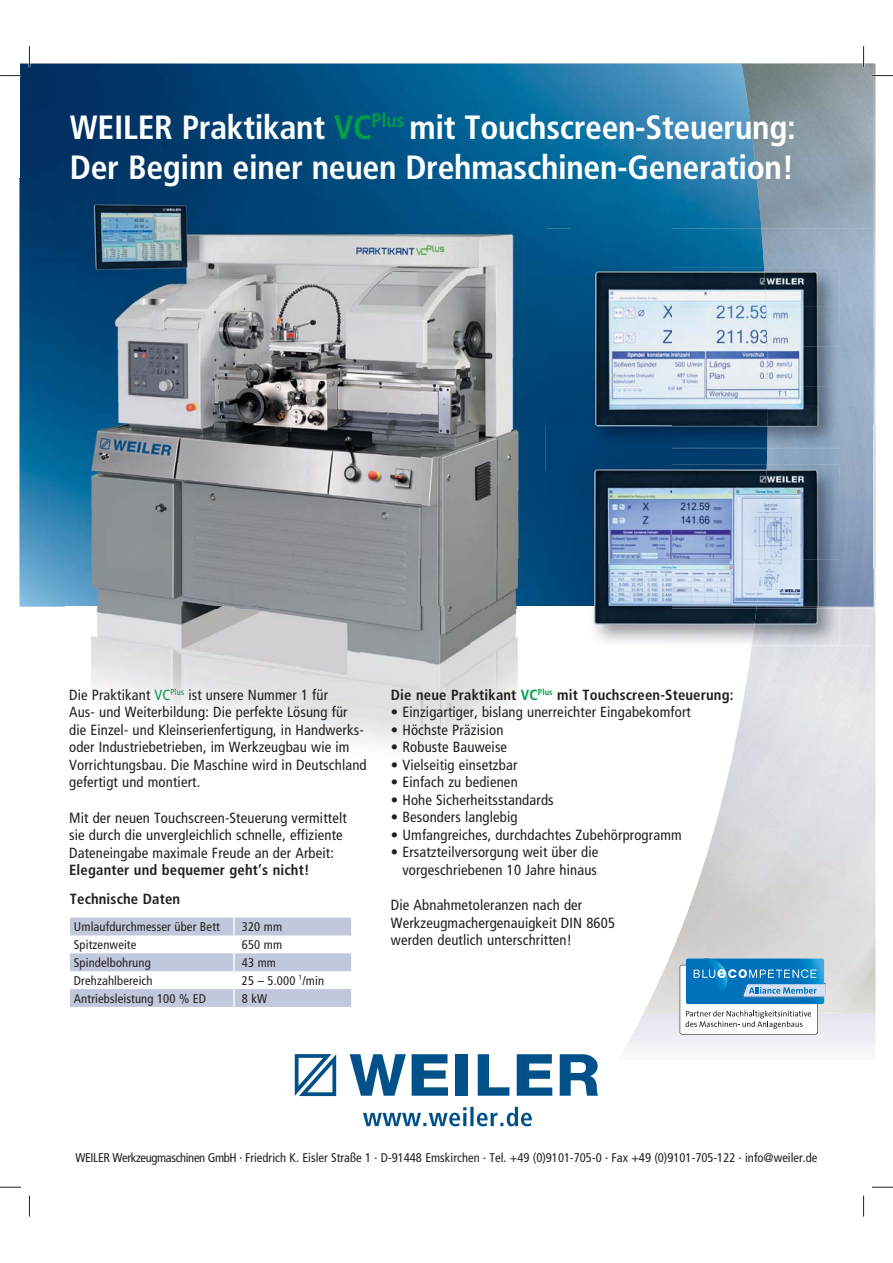
<style>
.page{position:relative;width:893px;height:1263px;background:#fff}
.page>*{position:absolute;margin:0;border:0;box-sizing:border-box;transform-origin:0 0}
.t1{font:700 condensed 33.6px/40.7px "Frutiger";letter-spacing:-.01em;color:#fff}
.t2{font:condensed 14.7px/17.5px "Frutiger";letter-spacing:.01em;color:#231f20}
.t3{font:700 condensed 14.7px "Frutiger";letter-spacing:.01em;color:#231f20}
.t4{font:condensed 12.6px "Frutiger";letter-spacing:.01em;color:#231f20}
.s1{color:#009d48}
</style>
<div class="page">
<img style="left:19px;top:64px;width:722px;height:164px">
<img style="left:690px;top:739px;width:46px;height:219px">
<img style="left:669px;top:905px;width:21px;height:53px">
<img style="left:741px;top:64px;width:132px;height:164px">
<img style="left:873px;top:64px;width:2px;height:164px">
<svg style="left:349px;top:1054px;width:99px;height:42px"></svg>
<div style="left:455px;top:1054px;width:12px;height:42px;background:#005189"></div>
<svg style="left:477px;top:1054px;width:32px;height:42px"></svg>
<svg style="left:516px;top:1054px;width:36px;height:42px"></svg>
<svg style="left:295px;top:1054px;width:41px;height:42px"></svg>
<svg style="left:363px;top:1107px;width:169px;height:19px"></svg>
<img style="left:91px;top:609px;width:427px;height:143px">
<img style="left:65px;top:179px;width:356px;height:428px">
<img style="left:421px;top:179px;width:150px;height:190px">
<img style="left:571px;top:179px;width:101px;height:49px">
<img style="left:421px;top:369px;width:125px;height:238px">
<img style="left:19px;top:179px;width:46px;height:428px">
<img style="left:97px;top:607px;width:421px;height:2px">
<img style="left:630px;top:228px;width:131px;height:39px">
<img style="left:761px;top:228px;width:75px;height:39px">
<img style="left:836px;top:228px;width:37px;height:99px">
<img style="left:873px;top:228px;width:2px;height:340px">
<div style="left:546px;top:228px;width:84px;height:50px;background:#00598d"></div>
<img style="left:546px;top:278px;width:44px;height:148px">
<img style="left:590px;top:267px;width:176px;height:181px">
<img style="left:764px;top:267px;width:75px;height:40px">
<img style="left:766px;top:307px;width:73px;height:141px">
<div style="left:630px;top:449px;width:136px;height:16px;background:#003c6d"></div>
<img style="left:839px;top:568px;width:36px;height:77px">
<img style="left:766px;top:448px;width:107px;height:39px">
<img style="left:839px;top:487px;width:34px;height:120px">
<img style="left:592px;top:609px;width:80px;height:34px">
<img style="left:545px;top:426px;width:85px;height:45px">
<div style="left:545px;top:471px;width:45px;height:136px;background:#004273"></div>
<img style="left:590px;top:448px;width:249px;height:1px">
<img style="left:873px;top:426px;width:2px;height:22px">
<img style="left:672px;top:607px;width:84px;height:38px">
<img style="left:590px;top:465px;width:174px;height:47px">
<img style="left:590px;top:512px;width:171px;height:47px">
<img style="left:590px;top:559px;width:166px;height:48px">
<img style="left:751px;top:609px;width:88px;height:36px">
<img style="left:764px;top:465px;width:75px;height:47px">
<img style="left:761px;top:512px;width:78px;height:47px">
<img style="left:756px;top:559px;width:83px;height:50px">
<img style="left:593px;top:607px;width:79px;height:2px">
<svg style="left:70px;top:918px;width:281px;height:89px"></svg>
<svg style="left:559px;top:958px;width:316px;height:138px"></svg>
<hr style="left:862px;top:46px;width:2px;height:21px;background:#fff">
<svg style="left:0;top:75px;width:21px;height:1px"></svg>
<svg style="left:872px;top:75px;width:20px;height:1px"></svg>
<svg style="left:0;top:1187px;width:21px;height:1px"></svg>
<svg style="left:872px;top:1187px;width:20px;height:1px"></svg>
<svg style="left:29px;top:46px;width:1px;height:21px"></svg>
<svg style="left:29px;top:1196px;width:1px;height:21px"></svg>
<svg style="left:863px;top:46px;width:1px;height:21px"></svg>
<svg style="left:863px;top:1196px;width:1px;height:21px"></svg>
<h1 class="t1" style="left:70px;top:109px;width:727px">WEILER Praktikant <span class="s1">VC</span><sup>Plus</sup> mit Touchscreen-Steuerung:<br>Der Beginn einer neuen Drehmaschinen-Generation!</h1>
<p class="t2" style="left:69px;top:687px;width:299px">Die Praktikant <span class="s1">VC</span><sup>Plus</sup> ist unsere Nummer 1 für<br>Aus- und Weiter bildung: Die perfekte Lösung für die Einzel- und Kleinserien fertigung, in Hand werks&shy;oder Industriebetrieben, im Werkzeugbau wie im Vor richtungsbau. Die Maschine wird in Deutschland gefertigt und montiert.</p>
<p class="t2" style="left:69px;top:810px;width:279px">Mit der neuen Touchscreen-Steuerung vermittelt sie durch die unvergleichlich schnelle, effiziente<br>Dateneingabe maximale Freude an der Arbeit:</p>
<p class="t3" style="left:69px;top:864px;width:242px">Eleganter und bequemer geht’s nicht!</p>
<p class="t3" style="left:70px;top:893px;width:112px">Technische Daten</p>
<p class="t4" style="left:74px;top:922px;width:147px">Umlaufdurchmesser über Bett</p>
<p class="t4" style="left:242px;top:922px;width:42px">320 mm</p>
<p class="t4" style="left:74px;top:939px;width:64px">Spitzenweite</p>
<p class="t4" style="left:242px;top:939px;width:42px">650 mm</p>
<p class="t4" style="left:74px;top:957px;width:78px">Spindelbohrung</p>
<p class="t4" style="left:242px;top:957px;width:36px">43 mm</p>
<p class="t4" style="left:74px;top:975px;width:80px">Drehzahlbereich</p>
<p class="t4" style="left:242px;top:975px;width:84px">25 – 5.000 <sup>1</sup>/min</p>
<p class="t4" style="left:74px;top:993px;width:134px">Antriebsleistung 100 % ED</p>
<p class="t4" style="left:242px;top:993px;width:27px">8 kW</p>
<p class="t3" style="left:391px;top:689px;width:344px">Die neue Praktikant <span class="s1">VC</span><sup>Plus</sup> mit Touchscreen-Steuerung:</p>
<p class="t2" style="left:391px;top:705px;width:301px">• Einzigartiger, bislang unerreichter Eingabekomfort</p>
<p class="t2" style="left:391px;top:722px;width:114px">• Höchste Präzision</p>
<p class="t2" style="left:391px;top:740px;width:118px">• Robuste Bauweise</p>
<p class="t2" style="left:391px;top:757px;width:128px">• Vielseitig einsetzbar</p>
<p class="t2" style="left:391px;top:775px;width:128px">• Einfach zu bedienen</p>
<p class="t2" style="left:391px;top:792px;width:164px">• Hohe Sicherheitsstandards</p>
<p class="t2" style="left:391px;top:810px;width:128px">• Besonders langlebig</p>
<p class="t2" style="left:391px;top:827px;width:292px">• Umfangreiches, durchdachtes Zubehörprogramm</p>
<p class="t2" style="left:391px;top:845px;width:209px;text-align:right">• Ersatzteilversorgung weit über die vorgeschriebenen 10 Jahre hinaus</p>
<p class="t2" style="left:391px;top:897px;width:226px">Die Abnahmetoleranzen nach der<br>Werkzeugmachergenauigkeit DIN 8605 werden deutlich unterschritten!</p>
<p class="t4" style="left:75px;top:1152px;width:743px">WEILER Werkzeugmaschinen GmbH · Friedrich K. Eisler Straße 1 · D-91448 Emskirchen · Tel. +49 (0)9101-705-0 · Fax +49 (0)9101-705-122 · info@weiler.de</p>
</div>
